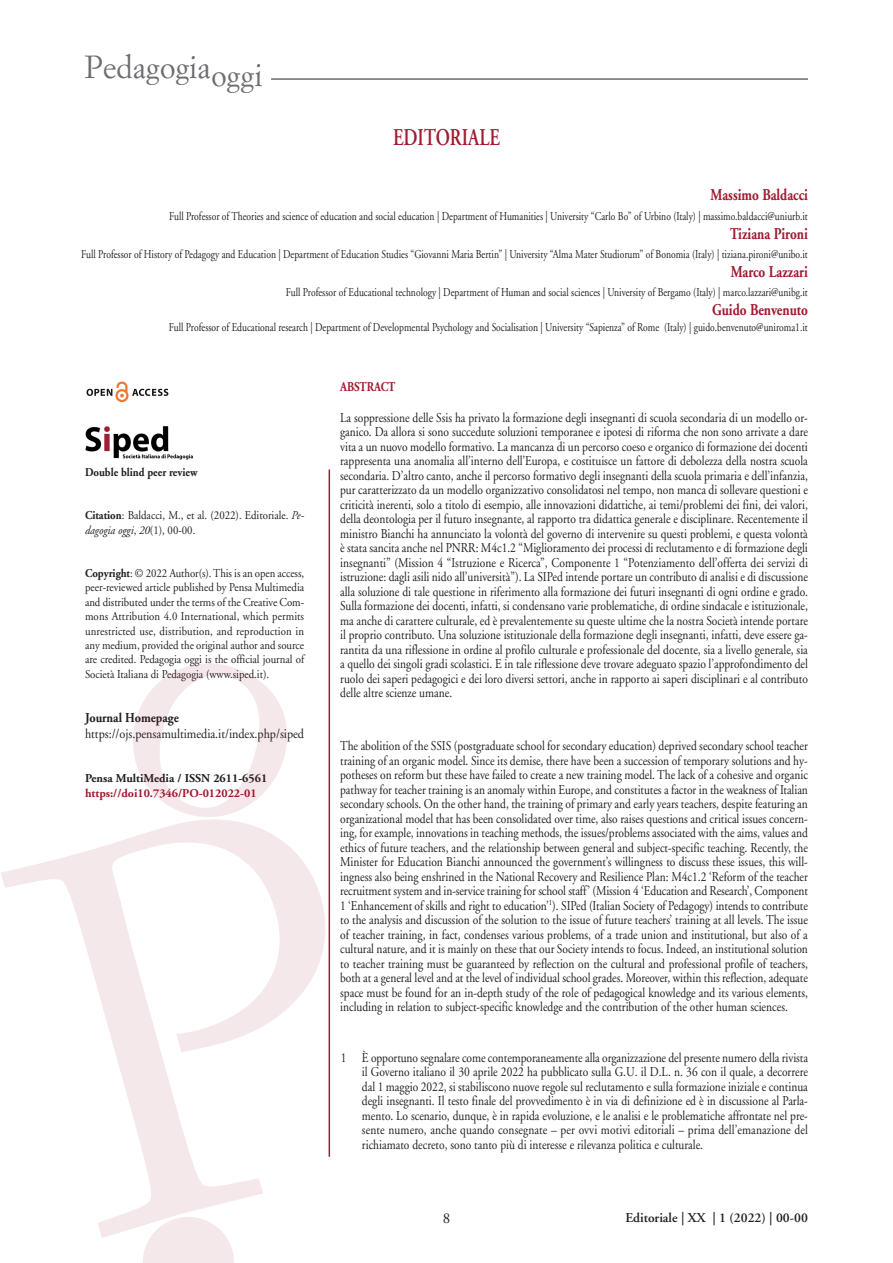
<style>
.page{position:relative;width:893px;height:1263px;background:#fff}
.page>*{position:absolute;margin:0;border:0;box-sizing:border-box;transform-origin:0 0}
.t1{font:31.5px "Simoncini Garamond";color:#6c6d70;scale:.94 1}
.t2{font:600 24px "Adobe Garamond";color:#a01b32;scale:.75 1}
.t3{font:700 16.5px "Adobe Garamond";color:#a01b32;scale:.8 1}
.t4{font:15px "Adobe Garamond";color:#231f20}
.t5{font:13.5px/14.5px "Adobe Garamond";color:#231f20;text-align:justify;scale:.85 1}
.t6{font:13.5px "Adobe Garamond";color:#231f20;scale:.9 1}
.t7{font:600 13.5px "Adobe Garamond";color:#231f20}
.t8{font:700 13.5px "Adobe Garamond";color:#231f20;scale:.9 1}
.t9{font:700 13.5px "Adobe Garamond";color:#a01b32;scale:.82 1}
.t10{font:12px "Adobe Garamond";color:#231f20;scale:.8 1}
.t11{font:12px/14.4px "Adobe Garamond";color:#231f20;scale:.9 1}
.t12{font:700 12px "Adobe Garamond";color:#a01b32}
.t13{font:700 12px "Adobe Garamond";color:#231f20}
.t14{font:700 12px "Adobe Garamond";color:#231f20;scale:.9 1}
.s1{font-weight:700}
.s2{font-style:italic}
</style>
<div class="page">
<img style="left:86px;top:381px;width:82px;height:21px">
<hr style="left:271px;top:79px;width:537px;height:1px;background:#231f20">
<img style="left:85px;top:426px;width:109px;height:34px">
<hr style="left:329px;top:470px;width:1px;height:687px;background:#a01b32">
<svg style="left:1px;top:805px;width:330px;height:433px"></svg>
<svg style="left:125px;top:663px;width:170px;height:167px"></svg>
<svg style="left:143px;top:1217px;width:91px;height:46px"></svg>
<h1 class="t1" style="left:85px;top:54px;width:190px">Pedagogiaoggi</h1>
<h2 class="t2" style="left:393px;top:128px;width:144px">EDITORIALE</h2>
<p class="t3" style="left:711px;top:188px;width:123px">Massimo Baldacci</p>
<p class="t10" style="left:169px;top:211px;width:800px">Full Professor of Theories and science of education and social education | Department of Humanities | University “Carlo Bo” of Urbino (Italy) | massimo.baldacci@uniurb.it</p>
<p class="t3" style="left:730px;top:227px;width:99px">Tiziana Pironi</p>
<p class="t10" style="left:81px;top:250px;width:910px">Full Professor of History of Pedagogy and Education | Department of Education Studies “Giovanni Maria Bertin” | University “Alma Mater Studiorum” of Bonomia (Italy) | tiziana.pironi@unibo.it</p>
<p class="t3" style="left:731px;top:265px;width:98px">Marco Lazzari</p>
<p class="t10" style="left:286px;top:288px;width:654px">Full Professor of Educational technology | Department of Human and social sciences | University of Bergamo (Italy) | marco.lazzari@unibg.it</p>
<p class="t3" style="left:712px;top:303px;width:121px">Guido Benvenuto</p>
<p class="t10" style="left:169px;top:322px;width:800px">Full Professor of Educational research | Department of Developmental Psychology and Socialisation | University “Sapienza” of Rome (Italy) | guido.benvenuto@uniroma1.it</p>
<p class="t14" style="left:85px;top:467px;width:126px">Double blind peer review</p>
<p class="t11" style="left:85px;top:509px;width:245px"><span class="s1">Citation</span>: Baldacci, M., et al. (2022). Editoriale. <span class="s2">Pe&shy;dagogia oggi</span>, <span class="s2">20</span>(1), 00-00.</p>
<p class="t11" style="left:85px;top:567px;width:245px;text-align:justify"><span class="s1">Copyright</span>: © 2022 Author(s). This is an open access, peer-reviewed article published by Pensa Multimedia and distributed under the terms of the Creative Com&shy;mons Attribution 4.0 International, which permits unrestricted use, distribution, and reproduction in any medium, provided the original author and source are credited. Pedagogia oggi is the official journal of Società Italiana di Pedagogia (www.siped.it).</p>
<p class="t8" style="left:85px;top:712px;width:106px">Journal Homepage</p>
<p class="t6" style="left:85px;top:728px;width:245px">https://ojs.pensamultimedia.it/index.php/siped</p>
<p class="t13" style="left:85px;top:773px;width:184px">Pensa MultiMedia / ISSN 2611-6561</p>
<p class="t12" style="left:85px;top:788px;width:173px">https://doi10.7346/PO-012022-01</p>
<p class="t9" style="left:340px;top:381px;width:69px">ABSTRACT</p>
<p class="t5" style="left:340px;top:411px;width:552px">La soppressione delle Ssis ha privato la formazione degli insegnanti di scuola secondaria di un modello or&shy;ganico. Da allora si sono succedute soluzioni temporanee e ipotesi di riforma che non sono arrivate a dare vita a un nuovo modello formativo. La mancanza di un percorso coeso e organico di formazione dei docenti rappresenta una anomalia all’interno dell’Europa, e costituisce un fattore di debolezza della nostra scuola secondaria. D’altro canto, anche il percorso formativo degli insegnanti della scuola primaria e dell’infanzia, pur caratterizzato da un modello organizzativo consolidatosi nel tempo, non manca di sollevare questioni e criticità inerenti, solo a titolo di esempio, alle innovazioni didattiche, ai temi/problemi dei fini, dei valori, della deontologia per il futuro insegnante, al rapporto tra didattica generale e disciplinare. Recentemente il ministro Bianchi ha annunciato la volontà del governo di intervenire su questi problemi, e questa volontà è stata sancita anche nel PNRR: M4c1.2 “Miglioramento dei processi di reclutamento e di formazione degli insegnanti” (Mission 4 “Istruzione e Ricerca”, Componente 1 “Potenziamento dell’offerta dei servizi di istruzione: dagli asili nido all’università”). La SIPed intende portare un contributo di analisi e di discussione alla soluzione di tale questione in riferimento alla formazione dei futuri insegnanti di ogni ordine e grado.<br>Sulla formazione dei docenti, infatti, si condensano varie problematiche, di ordine sindacale e istituzionale, ma anche di carattere culturale, ed è prevalentemente su queste ultime che la nostra Società intende portare il proprio contributo. Una soluzione istituzionale della formazione degli insegnanti, infatti, deve essere ga&shy;rantita da una riflessione in ordine al profilo culturale e professionale del docente, sia a livello generale, sia a quello dei singoli gradi scolastici. E in tale riflessione deve trovare adeguato spazio l’approfondimento del ruolo dei saperi pedagogici e dei loro diversi settori, anche in rapporto ai saperi disciplinari e al contributo delle altre scienze umane.</p>
<p class="t5" style="left:340px;top:740px;width:552px">The abolition of the SSIS (postgraduate school for secondary education) deprived secondary school teacher training of an organic model. Since its demise, there have been a succession of temporary solutions and hy&shy;potheses on reform but these have failed to create a new training model. The lack of a cohesive and organic pathway for teacher training is an anomaly within Europe, and constitutes a factor in the weakness of Italian secondary schools. On the other hand, the training of primary and early years teachers, despite featuring an organizational model that has been consolidated over time, also raises questions and critical issues concern&shy;ing, for example, innovations in teaching methods, the issues/problems associated with the aims, values and ethics of future teachers, and the relationship between general and subject-specific teaching. Recently, the Minister for Education Bianchi announced the government’s willingness to discuss these issues, this will&shy;ingness also being enshrined in the National Recovery and Resilience Plan: M4c1.2 ‘Reform of the teacher recruitment system and in-service training for school staff’ (Mission 4 ‘Education and Research’, Component 1 ‘Enhancement of skills and right to education’<sup>1</sup>). SIPed (Italian Society of Pedagogy) intends to contribute to the analysis and discussion of the solution to the issue of future teachers’ training at all levels. The issue of teacher training, in fact, condenses various problems, of a trade union and institutional, but also of a cultural nature, and it is mainly on these that our Society intends to focus. Indeed, an institutional solution to teacher training must be guaranteed by reflection on the cultural and professional profile of teachers, both at a general level and at the level of individual school grades. Moreover, within this reflection, adequate space must be found for an in-depth study of the role of pedagogical knowledge and its various elements, including in relation to subject-specific knowledge and the contribution of the other human sciences.</p>
<p class="t5" style="left:362px;top:1051px;width:526px;text-indent:-21px">1 È opportuno segnalare come contemporaneamente alla organizzazione del presente numero della rivista il Governo italiano il 30 aprile 2022 ha pubblicato sulla G.U. il D.L. n. 36 con il quale, a decorrere dal 1 maggio 2022, si stabiliscono nuove regole sul reclutamento e sulla formazione iniziale e continua degli insegnanti. Il testo finale del provvedimento è in via di definizione ed è in discussione al Parla&shy;mento. Lo scenario, dunque, è in rapida evoluzione, e le analisi e le problematiche affrontate nel pre&shy;sente numero, anche quando consegnate – per ovvi motivi editoriali – prima dell’emanazione del richiamato decreto, sono tanto più di interesse e rilevanza politica e culturale.</p>
<p class="t4" style="left:443px;top:1212px;width:9px">8</p>
<p class="t7" style="left:625px;top:1212px;width:184px">Editoriale | XX | 1 (2022) | 00-00</p>
</div>
